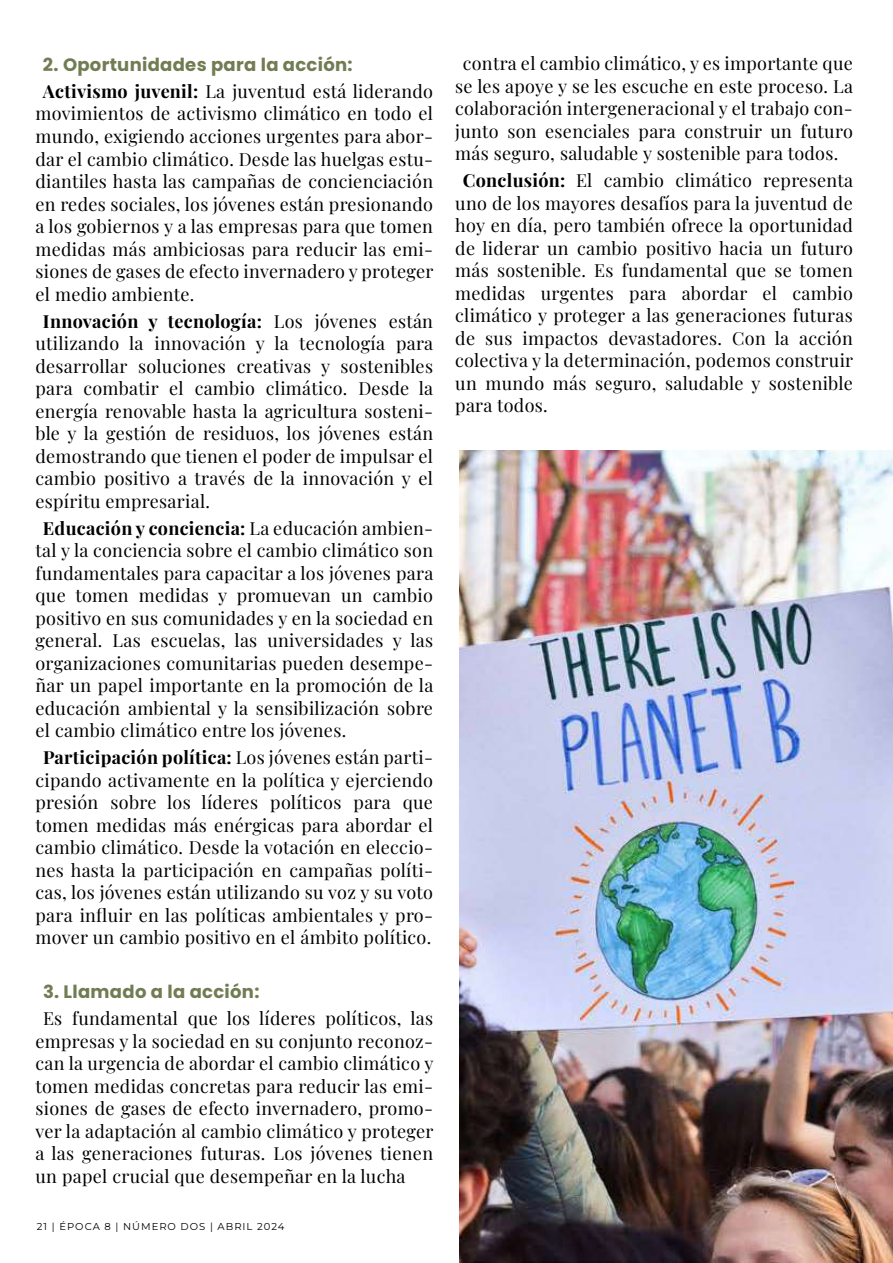
<style>
.page{position:relative;width:893px;height:1263px;background:#fff}
.page>*{position:absolute;margin:0;border:0;box-sizing:border-box;transform-origin:0 0}
.t1{font:18px/22.5px "Playfair Display";letter-spacing:.015em;color:#000;text-align:justify}
.t2{font:700 18px "Poppins";letter-spacing:.015em;color:#727c52}
.t3{font:10.05px "Montserrat";letter-spacing:.1em;color:#000}
.s1{font-weight:700}
</style>
<div class="page">
<img style="left:460px;top:450px;width:433px;height:813px">
<p class="t2" style="left:43px;top:54px;width:311px">2. Oportunidades para la acción:</p>
<p class="t1" style="left:35px;top:78px;width:399px;text-indent:8px"><span class="s1">Activismo juvenil:</span> La juventud está liderando movimientos de activismo climático en todo el mundo, exigiendo acciones urgentes para abor&shy;dar el cambio climático. Desde las huelgas estu&shy;diantiles hasta las campañas de concienciación en redes sociales, los jóvenes están presionando a los gobiernos y a las empresas para que tomen medidas más ambiciosas para reducir las emi&shy;siones de gases de efecto invernadero y proteger el medio ambiente.</p>
<p class="t1" style="left:35px;top:308px;width:399px;text-indent:8px"><span class="s1">Innovación y tecnología:</span> Los jóvenes están utilizando la innovación y la tecnología para desarrollar soluciones creativas y sostenibles para combatir el cambio climático. Desde la energía renovable hasta la agricultura sosteni&shy;ble y la gestión de residuos, los jóvenes están demostrando que tienen el poder de impulsar el cambio positivo a través de la innovación y el espíritu empresarial.</p>
<p class="t1" style="left:36px;top:515px;width:399px;text-indent:7px"><span class="s1">Educación y conciencia:</span> La educación ambien&shy;tal y la conciencia sobre el cambio climático son fundamentales para capacitar a los jóvenes para que tomen medidas y promuevan un cambio positivo en sus comunidades y en la sociedad en general. Las escuelas, las universidades y las organizaciones comunitarias pueden desempe&shy;ñar un papel importante en la promoción de la educación ambiental y la sensibilización sobre el cambio climático entre los jóvenes.</p>
<p class="t1" style="left:36px;top:744px;width:399px;text-align:center"><span class="s1">Participación política:</span> Los jóvenes están parti&shy;cipando activamente en la política y ejerciendo presión sobre los líderes políticos para que tomen medidas más enérgicas para abordar el cambio climático. Desde la votación en eleccio&shy;nes hasta la participación en campañas políti&shy;cas, los jóvenes están utilizando su voz y su voto para influir en las políticas ambientales y pro&shy;mover un cambio positivo en el ámbito político.</p>
<p class="t2" style="left:43px;top:981px;width:218px">3. Llamado a la acción:</p>
<p class="t1" style="left:36px;top:1005px;width:399px;text-indent:8px">Es fundamental que los líderes políticos, las empresas y la sociedad en su conjunto reconoz&shy;can la urgencia de abordar el cambio climático y tomen medidas concretas para reducir las emi&shy;siones de gases de efecto invernadero, promo&shy;ver la adaptación al cambio climático y proteger a las generaciones futuras. Los jóvenes tienen un papel crucial que desempeñar en la lucha</p>
<p class="t3" style="left:37px;top:1219px;width:249px">21 | ÉPOCA 8 | NÚMERO DOS | ABRIL 2024</p>
<p class="t1" style="left:455px;top:51px;width:399px;text-indent:8px">contra el cambio climático, y es importante que se les apoye y se les escuche en este proceso. La colaboración intergeneracional y el trabajo con&shy;junto son esenciales para construir un futuro más seguro, saludable y sostenible para todos.</p>
<p class="t1" style="left:455px;top:168px;width:399px;text-indent:8px"><span class="s1">Conclusión:</span> El cambio climático representa uno de los mayores desafíos para la juventud de hoy en día, pero también ofrece la oportunidad de liderar un cambio positivo hacia un futuro más sostenible. Es fundamental que se tomen medidas urgentes para abordar el cambio climático y proteger a las generaciones futuras de sus impactos devastadores. Con la acción colectiva y la determinación, podemos construir un mundo más seguro, saludable y sostenible para todos.</p>
</div>
